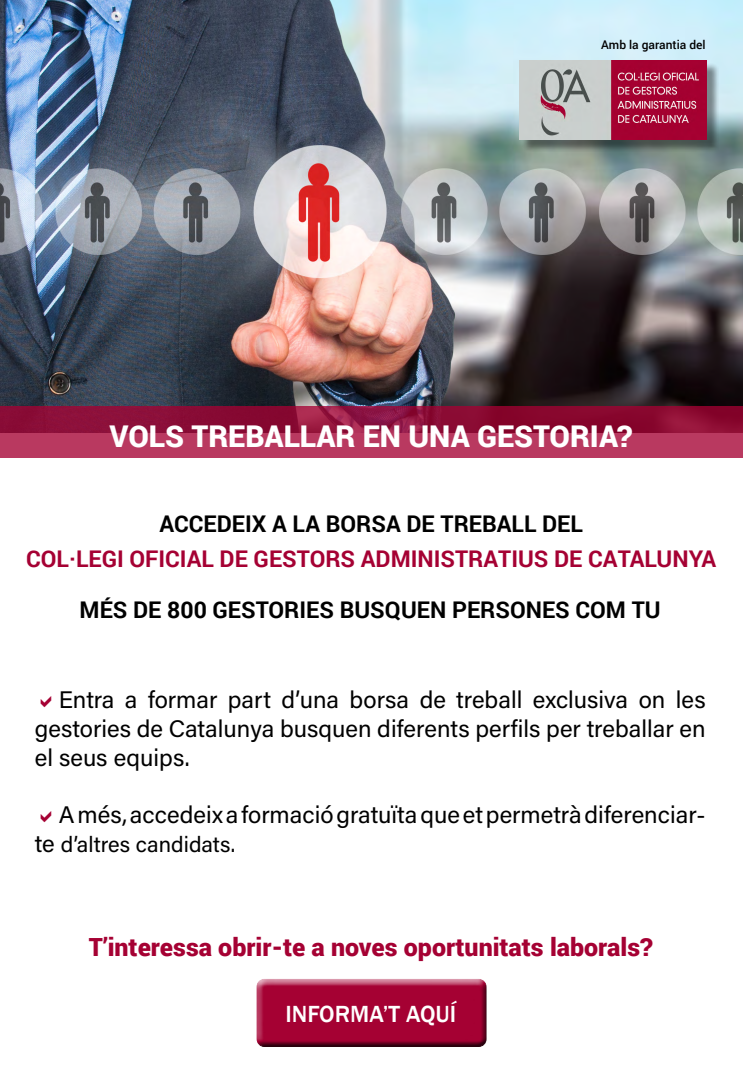
<style>
.page{position:relative;width:743px;height:1083px;background:#fff}
.page>*{position:absolute;margin:0;border:0;box-sizing:border-box;transform-origin:0 0}
.t1{font:900 30px "Roboto";color:#fff}
.t2{font:900 25px "Roboto";color:#a50133}
.t3{font:24px/28.8px "Acumin Variable Concept";letter-spacing:.02em;color:#000;text-align:justify}
.t4{font:500 24px "Franklin Gothic";color:#fff}
.t5{font:700 23px "Roboto";color:#000}
.t6{font:700 23px "Roboto";color:#a50133}
.t7{font:22px "Acumin Variable Concept";letter-spacing:.02em;color:#000}
.t8{font:500 12px "Roboto";color:#000}
.s1{font-size:24px}
</style>
<div class="page">
<img style="left:0;top:0;width:743px;height:406px">
<svg style="left:0;top:406px;width:743px;height:52px;background:#a1224a"></svg>
<div style="left:521px;top:63px;width:198px;height:89px;background:#000;opacity:.43"></div>
<img style="left:520px;top:61px;width:187px;height:79px">
<div style="left:252px;top:978px;width:242px;height:74px;background:#000;opacity:.75"></div>
<p class="t8" style="left:601px;top:36px;width:106px">Amb la garantia del</p>
<p class="t1" style="left:109px;top:415px;width:524px">VOLS TREBALLAR EN UNA GESTORIA?</p>
<p class="t5" style="left:159px;top:507px;width:425px">ACCEDEIX A LA BORSA DE TREBALL DEL</p>
<p class="t6" style="left:26px;top:542px;width:691px">COL·LEGI OFICIAL DE GESTORS ADMINISTRATIUS DE CATALUNYA</p>
<p class="t5" style="left:80px;top:594px;width:582px">MÉS DE 800 GESTORIES BUSQUEN PERSONES COM TU</p>
<p class="t3" style="left:35px;top:684px;width:672px;text-indent:24px">Entra a formar part d’una borsa de treball exclusiva on les gestories de Catalunya busquen diferents perfils per treballar en el seus equips.</p>
<p class="t3" style="left:59px;top:799px;width:648px">A més, accedeix a formació gratuïta que et permetrà diferenciar-</p>
<p class="t7" style="left:35px;top:829px;width:201px"><span class="s1">te</span> d’altres candidats.</p>
<p class="t2" style="left:89px;top:929px;width:565px">T’interessa obrir-te a noves oportunitats laborals?</p>
<p class="t4" style="left:285px;top:999px;width:172px">INFORMA’T AQUÍ</p>
</div>
